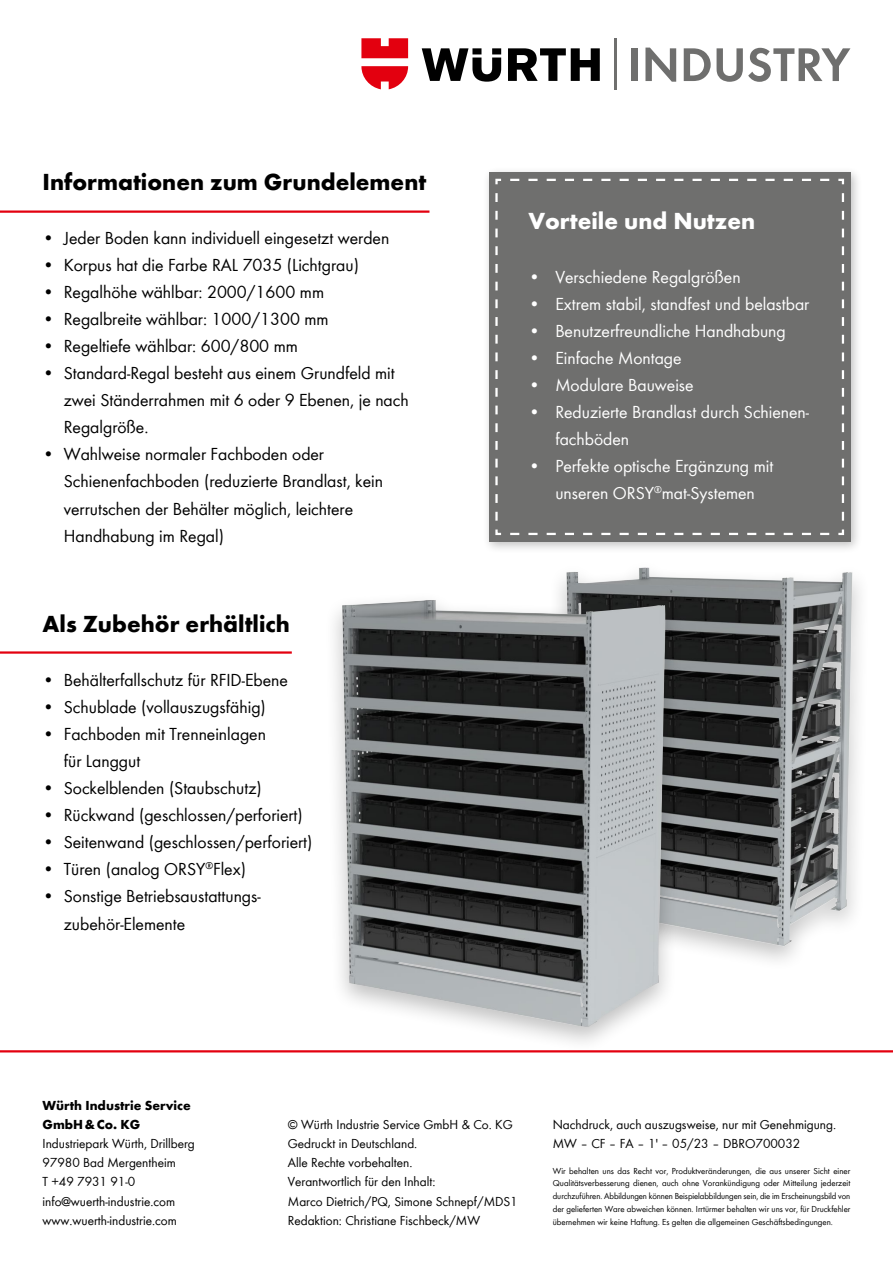
<style>
.page{position:relative;width:893px;height:1263px;background:#fff}
.page>*{position:absolute;margin:0;border:0;box-sizing:border-box;transform-origin:0 0}
.t1{font:700 24px "Wuerth Global";color:#000}
.t2{font:700 24px "Wuerth Global";color:#fff}
.t3{font:18px/27px "Wuerth Global";color:#000}
.t4{font:18px/27px "Wuerth Global";color:#fff}
.t5{font:13.5px/19.2px "Wuerth Global";color:#000}
.t6{font:700 13.5px/19.2px "Wuerth Global";color:#000}
.t7{font:9px/12.8px "Wuerth Global";color:#000;text-align:justify}
</style>
<div class="page">
<div style="left:632px;top:48px;width:6px;height:33px;background:#6f6f6e"></div>
<svg style="left:645px;top:48px;width:31px;height:34px"></svg>
<svg style="left:684px;top:48px;width:27px;height:33px"></svg>
<svg style="left:717px;top:48px;width:133px;height:34px"></svg>
<svg style="left:422px;top:48px;width:178px;height:34px"></svg>
<svg style="left:361px;top:38px;width:47px;height:51px"></svg>
<hr style="left:614px;top:38px;width:3px;height:51px;background:#6f6f6e">
<div style="left:483px;top:166px;width:380px;height:388px;background:#000;opacity:.25"></div>
<div style="left:489px;top:172px;width:361px;height:370px;background:#6f6f6e"></div>
<svg style="left:495px;top:178px;width:350px;height:357px"></svg>
<hr style="left:0;top:210px;width:429px;height:3px;background:#e3000f">
<div style="left:548px;top:558px;width:323px;height:414px;background:#000;opacity:.25"></div>
<img style="left:483px;top:537px;width:388px;height:411px">
<hr style="left:0;top:1050px;width:893px;height:2px;background:#e3000f">
<hr style="left:0;top:651px;width:292px;height:3px;background:#e3000f">
<div style="left:323px;top:590px;width:361px;height:463px;background:#000;opacity:.25"></div>
<img style="left:342px;top:600px;width:324px;height:427px">
<h1 class="t1" style="left:43px;top:167px;width:385px">Informationen zum Grundelement</h1>
<p class="t3" style="left:43px;top:224px;width:348px">• Jeder Boden kann individuell eingesetzt werden</p>
<p class="t3" style="left:43px;top:251px;width:318px">• Korpus hat die Farbe RAL 7035 (Lichtgrau)</p>
<p class="t3" style="left:43px;top:278px;width:283px">• Regalhöhe wählbar: 2000/1600 mm</p>
<p class="t3" style="left:43px;top:305px;width:288px">• Regalbreite wählbar: 1000/1300 mm</p>
<p class="t3" style="left:43px;top:332px;width:257px">• Regeltiefe wählbar: 600/800 mm</p>
<p class="t3" style="left:64px;top:359px;width:346px;text-indent:-21px">• Standard-Regal besteht aus einem Grundfeld mit zwei Ständerrahmen mit 6 oder 9 Ebenen, je nach<br>Regalgröße.</p>
<p class="t3" style="left:64px;top:441px;width:321px;text-indent:-21px">• Wahlweise normaler Fachboden oder Schienenfachboden (reduzierte Brandlast, kein verrutschen der Behälter möglich, leichtere Handhabung im Regal)</p>
<h1 class="t1" style="left:43px;top:609px;width:249px">Als Zubehör erhältlich</h1>
<p class="t3" style="left:43px;top:666px;width:247px">• Behälterfallschutz für RFID-Ebene</p>
<p class="t3" style="left:43px;top:693px;width:225px">• Schublade (vollauszugsfähig)</p>
<p class="t3" style="left:64px;top:720px;width:204px;text-indent:-21px">• Fachboden mit Trenneinlagen für Langgut</p>
<p class="t3" style="left:43px;top:774px;width:221px">• Sockelblenden (Staubschutz)</p>
<p class="t3" style="left:43px;top:801px;width:262px">• Rückwand (geschlossen/perforiert)</p>
<p class="t3" style="left:43px;top:829px;width:271px">• Seitenwand (geschlossen/perforiert)</p>
<p class="t3" style="left:43px;top:856px;width:205px">• Türen (analog ORSY<sup>®</sup>Flex)</p>
<p class="t3" style="left:64px;top:883px;width:199px;text-indent:-21px">• Sonstige Betriebsaustattungs&shy;zubehör-Elemente</p>
<h1 class="t2" style="left:528px;top:206px;width:228px">Vorteile und Nutzen</h1>
<p class="t4" style="left:528px;top:263px;width:214px">• Verschiedene Regalgrößen</p>
<p class="t4" style="left:528px;top:290px;width:283px">• Extrem stabil, standfest und belastbar</p>
<p class="t4" style="left:528px;top:317px;width:259px">• Benutzerfreundliche Handhabung</p>
<p class="t4" style="left:528px;top:344px;width:155px">• Einfache Montage</p>
<p class="t4" style="left:528px;top:371px;width:167px">• Modulare Bauweise</p>
<p class="t4" style="left:555px;top:398px;width:255px;text-indent:-27px">• Reduzierte Brandlast durch Schienen&shy;fachböden</p>
<p class="t4" style="left:528px;top:452px;width:246px;text-align:center">• Perfekte optische Ergänzung mit unseren ORSY<sup>®</sup>mat-Systemen</p>
<p class="t6" style="left:43px;top:1096px;width:150px">Würth Industrie Service<br>GmbH &amp; Co. KG</p>
<p class="t5" style="left:43px;top:1134px;width:154px">Industriepark Würth, Drillberg<br>97980 Bad Mergentheim<br>T +49 7931 91-0 info@wuerth-industrie.com www.wuerth-industrie.com</p>
<p class="t5" style="left:288px;top:1115px;width:231px">© Würth Industrie Service GmbH &amp; Co. KG Gedruckt in Deutschland.<br>Alle Rechte vorbehalten.<br>Verantwortlich für den Inhalt:<br>Marco Dietrich/PQ, Simone Schnepf/MDS1<br>Redaktion: Christiane Fischbeck/MW</p>
<p class="t5" style="left:553px;top:1115px;width:285px">Nachdruck, auch auszugsweise, nur mit Genehmigung.<br>MW – CF – FA – 1' – 05/23 – DBRO700032</p>
<p class="t7" style="left:553px;top:1164px;width:299px">Wir behalten uns das Recht vor, Produktveränderungen, die aus unserer Sicht einer Qualitätsverbesserung dienen, auch ohne Vorankündigung oder Mitteilung jederzeit durchzuführen. Abbildungen können Beispielabbildungen sein, die im Erscheinungsbild von der gelieferten Ware abweichen können. Irrtürmer behalten wir uns vor, für Druckfehler übernehmen wir keine Haftung. Es gelten die allgemeinen Geschäftsbedingungen.</p>
</div>
